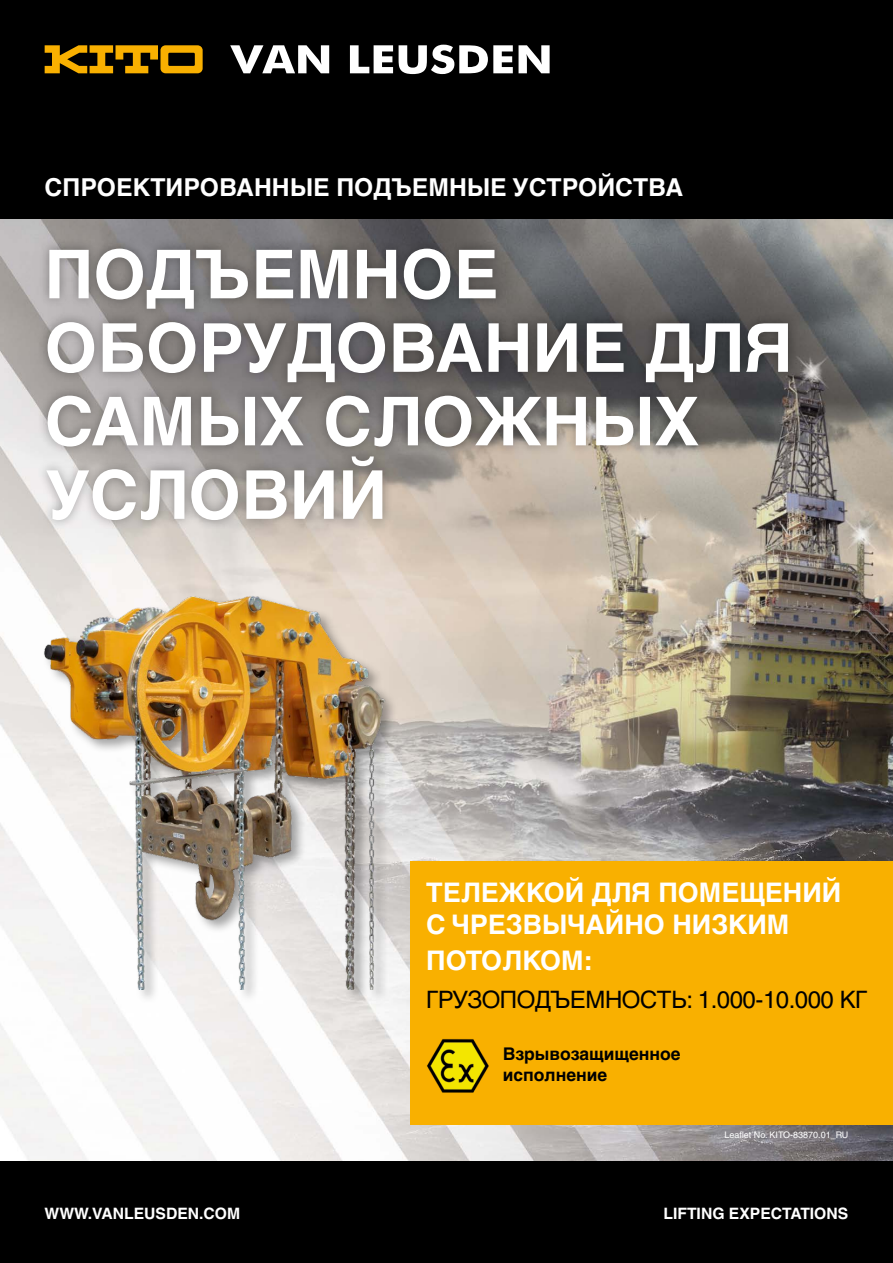
<style>
.page{position:relative;width:893px;height:1263px;background:#fff}
.page>*{position:absolute;margin:0;border:0;box-sizing:border-box;transform-origin:0 0}
.t1{font:700 67.5px/73.5px "Helvetica LT Pro";color:#fff}
.t2{font:700 27px/32.4px "Helvetica LT Pro";color:#fff}
.t3{font:700 24.75px "Helvetica LT Pro";color:#fff}
.t4{font:24px "Helvetica LT Pro";letter-spacing:-.02em;color:#000}
.t5{font:700 17.55px/21px "Helvetica LT Pro";color:#000}
.t6{font:700 15.75px "Helvetica LT Pro";color:#fff}
.t7{font:9px "Helvetica LT Pro";color:#fff}
</style>
<div class="page">
<div style="left:0;top:0;width:893px;height:219px;background:#000"></div>
<img style="left:0;top:219px;width:893px;height:942px">
<div style="left:0;top:1161px;width:893px;height:102px;background:#000"></div>
<div style="left:410px;top:861px;width:483px;height:264px;background:#f9b000"></div>
<div style="left:36px;top:238px;width:763px;height:292px;background:#000;opacity:.35"></div>
<svg style="left:45px;top:45px;width:158px;height:28px"></svg>
<svg style="left:230px;top:45px;width:99px;height:28px"></svg>
<svg style="left:350px;top:45px;width:43px;height:28px"></svg>
<svg style="left:399px;top:45px;width:114px;height:29px"></svg>
<svg style="left:519px;top:45px;width:31px;height:28px"></svg>
<img style="left:427px;top:1039px;width:62px;height:54px">
<div style="left:42px;top:594px;width:357px;height:410px;background:#000;opacity:.35"></div>
<img style="left:0;top:484px;width:426px;height:506px">
<p class="t3" style="left:45px;top:173px;width:640px">СПРОЕКТИРОВАННЫЕ ПОДЪЕМНЫЕ УСТРОЙСТВА</p>
<h1 class="t1" style="left:45px;top:238px;width:749px">ПОДЪЕМНОЕ<br>ОБОРУДОВАНИЕ ДЛЯ<br>САМЫХ СЛОЖНЫХ<br>УСЛОВИЙ</h1>
<p class="t2" style="left:426px;top:876px;width:417px">ТЕЛЕЖКОЙ ДЛЯ ПОМЕЩЕНИЙ<br>С ЧРЕЗВЫЧАЙНО НИЗКИМ</p>
<p class="t2" style="left:426px;top:944px;width:168px">ПОТОЛКОМ:</p>
<p class="t4" style="left:426px;top:985px;width:443px">ГРУЗОПОДЪЕМНОСТЬ: 1.000-10.000 КГ</p>
<p class="t5" style="left:503px;top:1044px;width:179px">Взрывозащищенное исполнение</p>
<p class="t7" style="left:724px;top:1130px;width:125px">Leaflet No. KITO-83870.01_RU</p>
<p class="t6" style="left:45px;top:1204px;width:197px">WWW.VANLEUSDEN.COM</p>
<p class="t6" style="left:663px;top:1204px;width:186px">LIFTING EXPECTATIONS</p>
</div>
